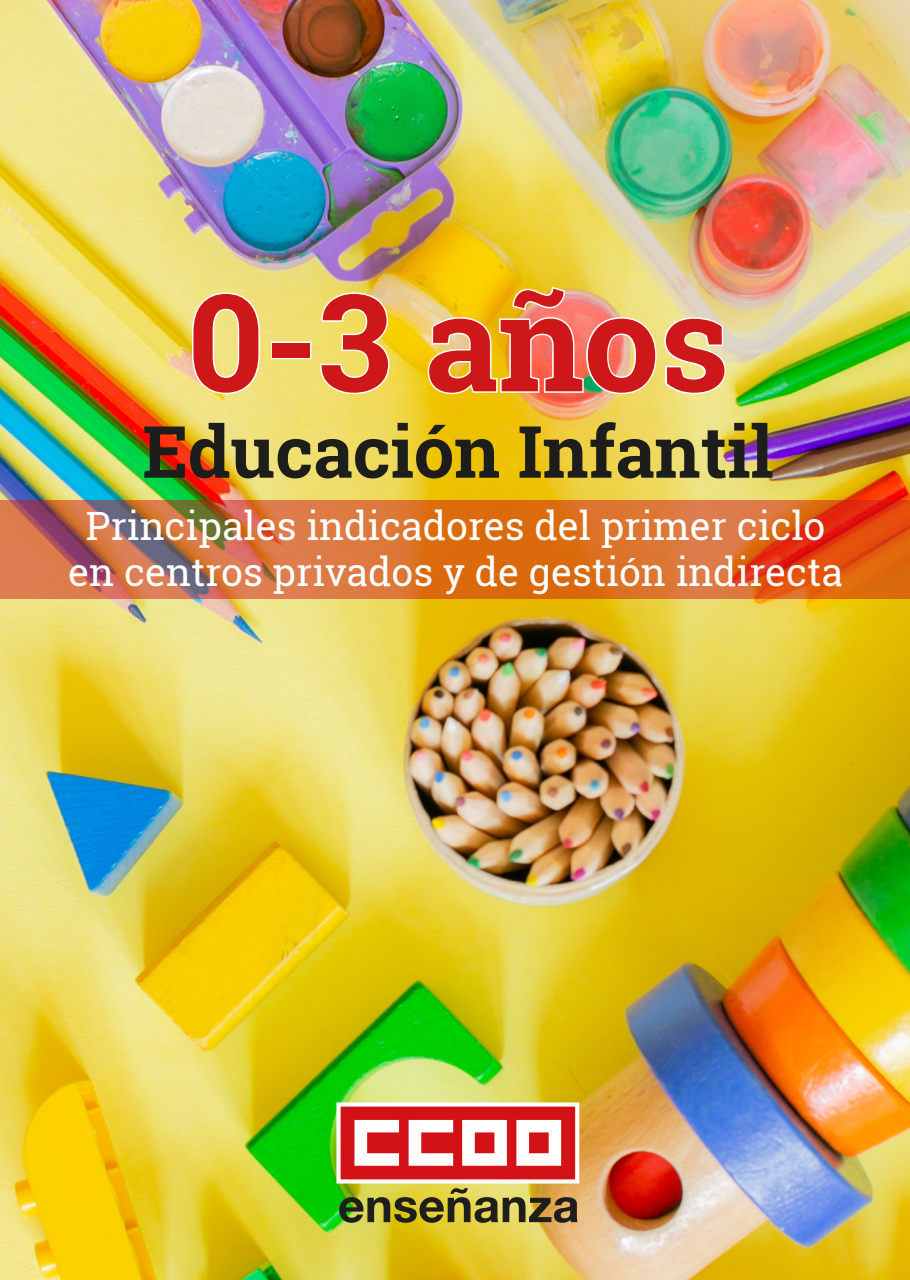
<style>
.page{position:relative;width:910px;height:1280px;background:#fff}
.page>*{position:absolute;margin:0;border:0;box-sizing:border-box;transform-origin:0 0}
.t1{font:700 135px "Roboto Slab";color:#cd1719}
.t2{font:700 72px "Roboto Slab";color:#1d1d1b}
.t3{font:39px/46.8px "Roboto Slab";color:#fff;text-align:center}
</style>
<div class="page">
<img style="left:0;top:0;width:910px;height:1280px">
<svg style="left:0;top:500px;width:910px;height:99px;background:#d26b32"></svg>
<div style="left:336px;top:1102px;width:243px;height:81px;background:#d31217;border:4px solid #fff"></div>
<svg style="left:354px;top:1119px;width:45px;height:47px"></svg>
<svg style="left:408px;top:1119px;width:46px;height:47px"></svg>
<svg style="left:462px;top:1119px;width:45px;height:47px"></svg>
<svg style="left:516px;top:1119px;width:46px;height:47px"></svg>
<img style="left:339px;top:1188px;width:239px;height:35px">
<svg style="left:190px;top:291px;width:71px;height:105px;background:#f2e490"></svg>
<div style="left:271px;top:341px;width:41px;height:18px;border:3px solid #fff"></div>
<svg style="left:319px;top:291px;width:72px;height:105px;background:#f2e078"></svg>
<img style="left:426px;top:285px;width:301px;height:111px">
<h1 class="t1" style="left:187px;top:250px;width:543px">0-3 años</h1>
<h2 class="t2" style="left:142px;top:402px;width:633px">Educación Infantil</h2>
<p class="t3" style="left:68px;top:502px;width:776px">Principales indicadores del primer ciclo en centros privados y de gestión indirecta</p>
</div>
